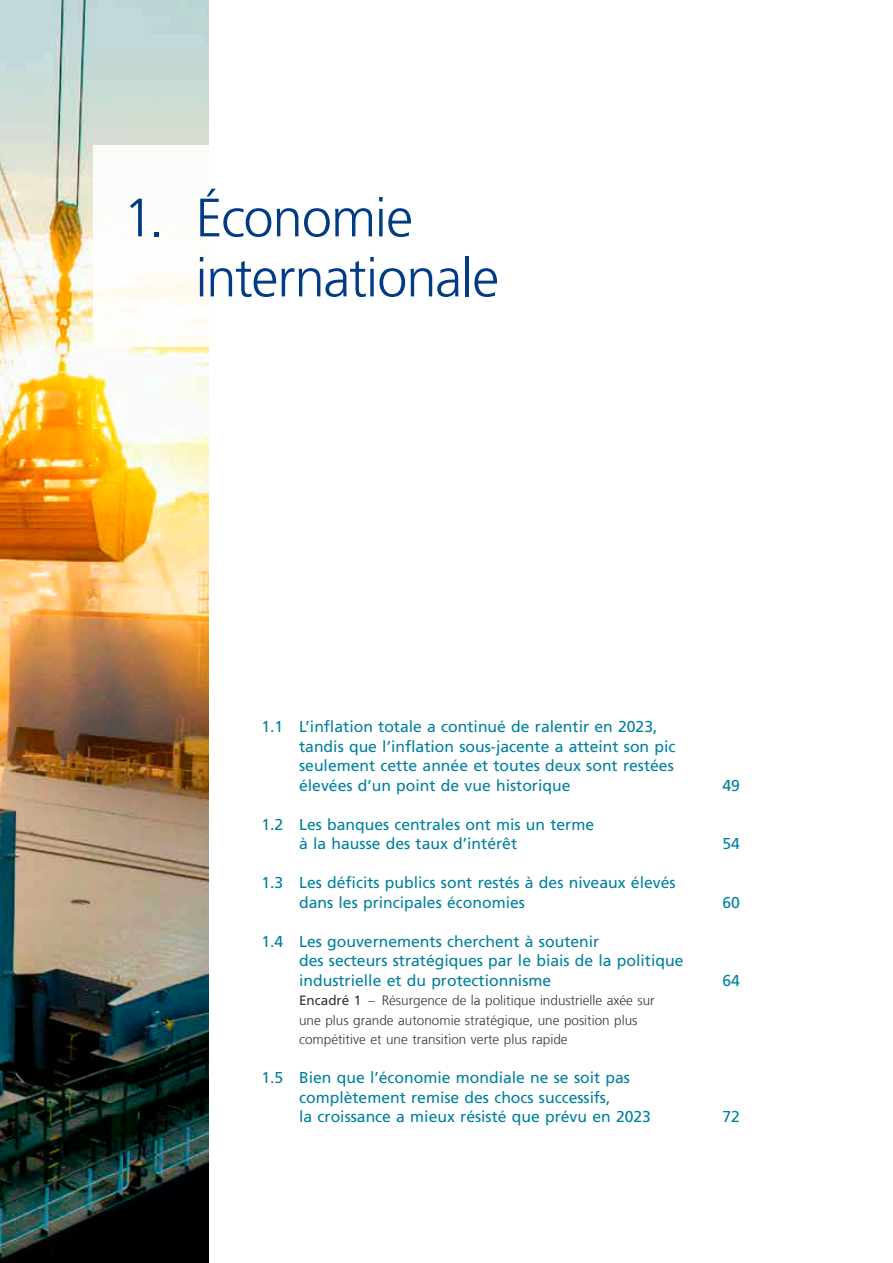
<style>
.page{position:relative;width:893px;height:1263px;background:#fff}
.page>*{position:absolute;margin:0;border:0;box-sizing:border-box;transform-origin:0 0}
.t1{font:300 54px/60px "Frutiger LT Com";letter-spacing:-.02em;color:#003b83}
.t2{font:15.75px/19.5px "Frutiger LT Com";color:#00809e}
.TOC_Title_2__num_man_Box_1{font:300 13.5px/19.5px "Frutiger LT Com";color:#38352f}
.s1{font-weight:400}
</style>
<div class="page">
<img style="left:0;top:0;width:208px;height:1263px">
<div style="left:94px;top:146px;width:591px;height:200px;background:#fff"></div>
<p class="t1" style="left:196px;top:187px;width:305px;text-indent:-72px">1. Économie internationale</p>
<p class="t2" style="left:299px;top:717px;width:378px;text-indent:-38px">1.1 L’inflation totale a continué de ralentir en 2023, tandis que l’inflation sous‑jacente a atteint son pic seulement cette année et toutes deux sont restées élevées d’un point de vue historique</p>
<p class="t2" style="left:299px;top:814px;width:296px;text-indent:-38px">1.2 Les banques centrales ont mis un terme à la hausse des taux d’intérêt</p>
<p class="t2" style="left:299px;top:873px;width:378px;text-indent:-38px">1.3 Les déficits publics sont restés à des niveaux élevés dans les principales économies</p>
<p class="t2" style="left:299px;top:931px;width:386px;text-indent:-38px">1.4 Les gouvernements cherchent à soutenir<br>des secteurs stratégiques par le biais de la politique industrielle et du protectionnisme</p>
<p class="TOC_Title_2__num_man_Box_1" style="left:299px;top:990px;width:357px"><span class="s1">Encadré 1</span> – Résurgence de la politique industrielle axée sur une plus grande autonomie stratégique, une position plus compétitive et une transition verte plus rapide</p>
<p class="t2" style="left:299px;top:1068px;width:353px;text-indent:-38px">1.5 Bien que l’économie mondiale ne se soit pas complètement remise des chocs successifs,<br>la croissance a mieux résisté que prévu en 2023</p>
<p class="t2" style="left:722px;top:775px;width:19px">49</p>
<p class="t2" style="left:722px;top:834px;width:19px">54</p>
<p class="t2" style="left:722px;top:892px;width:19px">60</p>
<p class="t2" style="left:722px;top:970px;width:19px">64</p>
<p class="t2" style="left:722px;top:1107px;width:19px">72</p>
</div>
